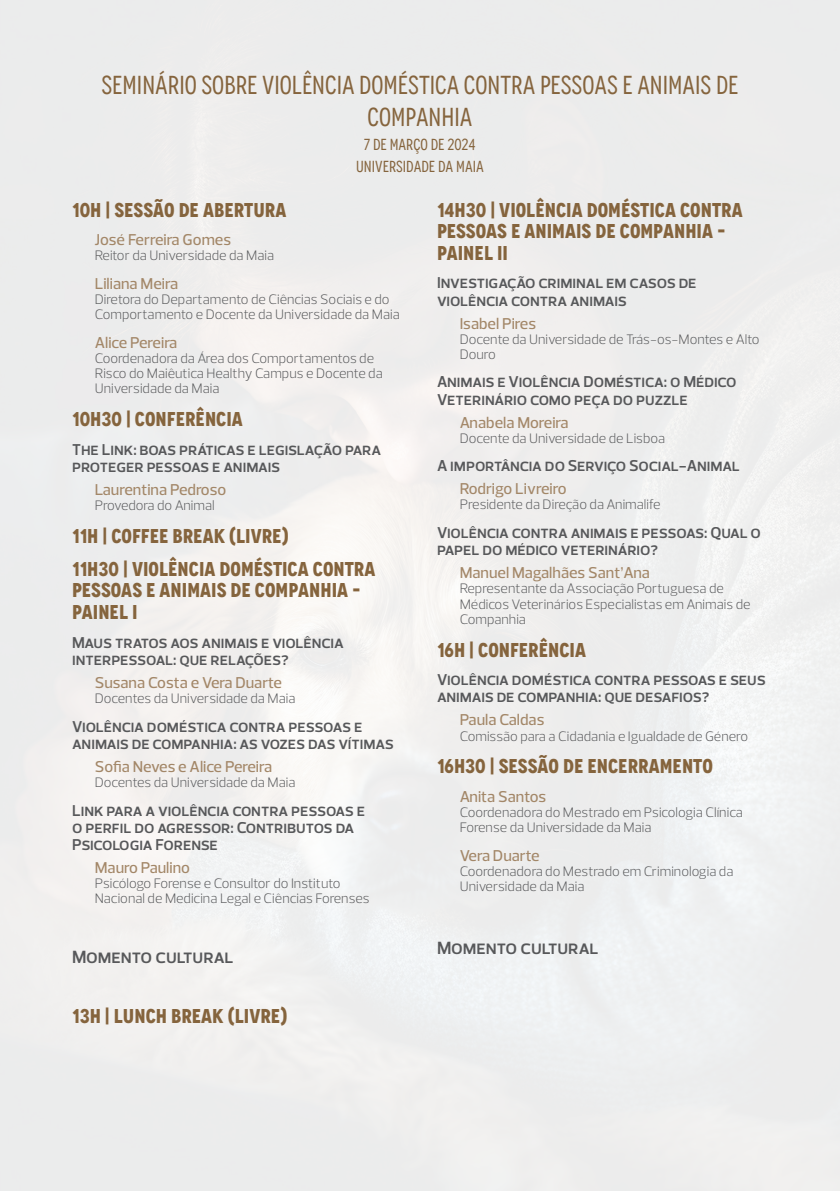
<style>
.page{position:relative;width:840px;height:1191px;background:#fff}
.page>*{position:absolute;margin:0;border:0;box-sizing:border-box;transform-origin:0 0}
.t1{font:condensed 26px/32.2px "Novecento";color:#85643d;text-align:center}
.t2{font:700 condensed 20px/21.6px "Novecento";color:#85643d}
.t3{font:600 18px "Prelo";color:#57585a}
.t4{font:600 16px/17.2px "Prelo";letter-spacing:-.01em;color:#57585a}
.t5{font:500 16px "Prelo";color:#a38768}
.t6{font:condensed 16px/22px "Novecento";color:#85643d;text-align:center}
.t7{font:300 14px/15.2px "Prelo";color:#57585a}
</style>
<div class="page">
<h1 class="t1" style="left:101px;top:69px;width:638px">SEMINÁRIO SOBRE VIOLÊNCIA DOMÉSTICA CONTRA PESSOAS E ANIMAIS DE<br>COMPANHIA</h1>
<p class="t6" style="left:356px;top:134px;width:129px">7 DE MARÇO DE 2024<br>UNIVERSIDADE DA MAIA</p>
<h2 class="t2" style="left:72px;top:199px;width:216px">10H | SESSÃO DE ABERTURA</h2>
<p class="t5" style="left:95px;top:230px;width:138px">José Ferreira Gomes</p>
<p class="t7" style="left:95px;top:248px;width:181px">Reitor da Universidade da Maia</p>
<p class="t5" style="left:95px;top:274px;width:85px">Liliana Meira</p>
<p class="t7" style="left:95px;top:292px;width:306px">Diretora do Departamento de Ciências Sociais e do<br>Comportamento e Docente da Universidade da Maia</p>
<p class="t5" style="left:95px;top:332px;width:84px">Alice Pereira</p>
<p class="t7" style="left:95px;top:351px;width:289px">Coordenadora da Área dos Comportamentos de<br>Risco do Maiêutica Healthy Campus e Docente da<br>Universidade da Maia</p>
<h2 class="t2" style="left:72px;top:408px;width:172px">10H30 | CONFERÊNCIA</h2>
<p class="t4" style="left:72px;top:441px;width:310px">The Link: boas práticas e legislação para proteger pessoas e animais</p>
<p class="t5" style="left:95px;top:480px;width:133px">Laurentina Pedroso</p>
<p class="t7" style="left:95px;top:498px;width:121px">Provedora do Animal</p>
<h2 class="t2" style="left:72px;top:519px;width:305px;line-height:33px">11H | COFFEE BREAK (LIVRE)<br>11H30 | VIOLÊNCIA DOMÉSTICA CONTRA</h2>
<h2 class="t2" style="left:72px;top:580px;width:290px">PESSOAS E ANIMAIS DE COMPANHIA –<br>PAINEL I</h2>
<p class="t4" style="left:72px;top:634px;width:273px">Maus tratos aos animais e violência interpessoal: que relações?</p>
<p class="t5" style="left:95px;top:672px;width:189px">Susana Costa e Vera Duarte</p>
<p class="t7" style="left:95px;top:691px;width:202px">Docentes da Universidade da Maia</p>
<p class="t4" style="left:72px;top:717px;width:323px">Violência doméstica contra pessoas e animais de companhia: as vozes das vítimas</p>
<p class="t5" style="left:95px;top:756px;width:179px">Sofia Neves e Alice Pereira</p>
<p class="t7" style="left:95px;top:774px;width:202px">Docentes da Universidade da Maia</p>
<p class="t4" style="left:72px;top:801px;width:294px">Link para a violência contra pessoas e o perfil do agressor: Contributos da<br>Psicologia Forense</p>
<p class="t5" style="left:95px;top:858px;width:97px">Mauro Paulino</p>
<p class="t7" style="left:95px;top:876px;width:276px">Psicólogo Forense e Consultor do Instituto<br>Nacional de Medicina Legal e Ciências Forenses</p>
<h2 class="t2" style="left:437px;top:199px;width:307px">14H30 | VIOLÊNCIA DOMÉSTICA CONTRA<br>PESSOAS E ANIMAIS DE COMPANHIA –<br>PAINEL II</h2>
<p class="t4" style="left:437px;top:274px;width:261px">Investigação criminal em casos de violência contra animais</p>
<p class="t5" style="left:459px;top:313px;width:78px">Isabel Pires</p>
<p class="t7" style="left:459px;top:331px;width:301px">Docente da Universidade de Trás-os-Montes e Alto<br>Douro</p>
<p class="t4" style="left:437px;top:373px;width:301px">Animais e Violência Doméstica: o Médico<br>Veterinário como peça do puzzle</p>
<p class="t5" style="left:459px;top:412px;width:110px">Anabela Moreira</p>
<p class="t7" style="left:459px;top:430px;width:207px">Docente da Universidade de Lisboa</p>
<p class="t4" style="left:437px;top:457px;width:304px">A importância do Serviço Social-Animal</p>
<p class="t5" style="left:459px;top:479px;width:108px">Rodrigo Livreiro</p>
<p class="t7" style="left:459px;top:497px;width:202px">Presidente da Direção da Animalife</p>
<p class="t4" style="left:437px;top:524px;width:325px">Violência contra animais e pessoas: Qual o papel do médico veterinário?</p>
<p class="t5" style="left:459px;top:563px;width:192px">Manuel Magalhães Sant’Ana</p>
<p class="t7" style="left:459px;top:581px;width:292px">Representante da Associação Portuguesa de<br>Médicos Veterinários Especialistas em Animais de<br>Companhia</p>
<h2 class="t2" style="left:437px;top:639px;width:150px">16H | CONFERÊNCIA</h2>
<p class="t4" style="left:437px;top:671px;width:330px">Violência doméstica contra pessoas e seus animais de companhia: que desafios?</p>
<p class="t5" style="left:459px;top:710px;width:86px">Paula Caldas</p>
<p class="t7" style="left:459px;top:728px;width:290px">Comissão para a Cidadania e Igualdade de Género</p>
<h2 class="t2" style="left:437px;top:756px;width:277px">16H30 | SESSÃO DE ENCERRAMENTO</h2>
<p class="t5" style="left:459px;top:787px;width:88px">Anita Santos</p>
<p class="t7" style="left:459px;top:805px;width:284px">Coordenadora do Mestrado em Psicologia Clínica<br>Forense da Universidade da Maia</p>
<p class="t5" style="left:459px;top:845px;width:81px">Vera Duarte</p>
<p class="t7" style="left:459px;top:863px;width:275px">Coordenadora do Mestrado em Criminologia da<br>Universidade da Maia</p>
<p class="t3" style="left:72px;top:945px;width:163px">Momento cultural</p>
<h2 class="t2" style="left:72px;top:1005px;width:216px">13H | LUNCH BREAK (LIVRE)</h2>
<p class="t3" style="left:437px;top:937px;width:163px">Momento cultural</p>
</div>
